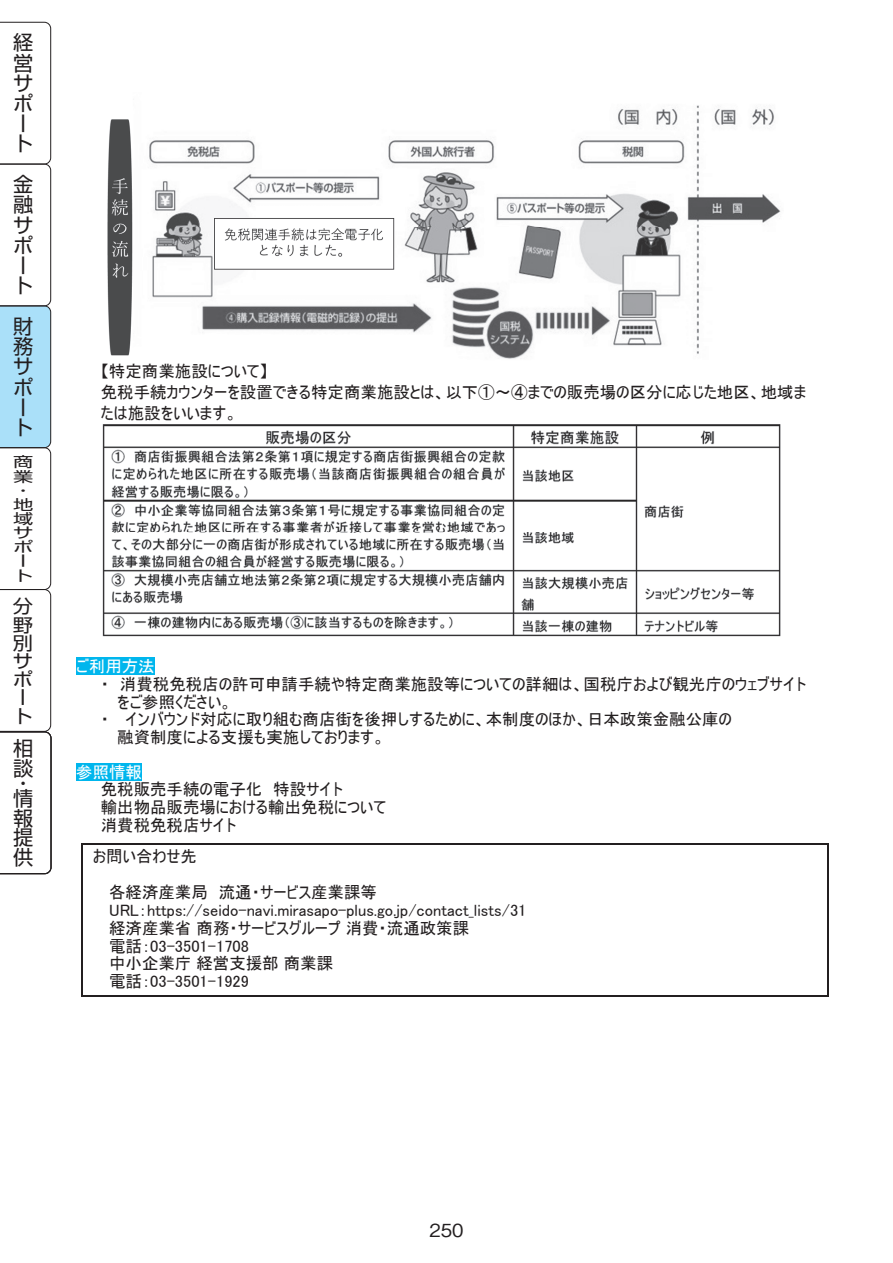
<style>
.page{position:relative;width:893px;height:1263px;background:#fff}
.page>*{position:absolute;margin:0;border:0;box-sizing:border-box;transform-origin:0 0}
.t1{font:20.25px/20.2px "Shin Go Pro";color:#231f20}
.t2{font:18.15px/18.1px "Shin Go Pro";color:#231f20;scale:1.11 1}
.t3{font:500 18px "Gothic BBB Pro";color:#231f20}
.t4{font:16.5px/17.9px "MS UI Gothic";color:#231f20}
.t5{font:16.5px "MS UI Gothic";letter-spacing:.005em;color:#fff}
.t6{font:14.1px/14.1px "Shin Go Pro";color:#231f20;scale:1.43 1}
</style>
<div class="page">
<div style="left:76px;top:657px;width:79px;height:18px;background:#00b6ed"></div>
<div style="left:76px;top:763px;width:66px;height:18px;background:#00b6ed"></div>
<hr style="left:81px;top:843px;width:747px;height:1px;background:#231f20">
<hr style="left:81px;top:995px;width:747px;height:1px;background:#231f20">
<svg style="left:81px;top:844px;width:1px;height:151px"></svg>
<svg style="left:827px;top:844px;width:1px;height:151px"></svg>
<img style="left:107px;top:105px;width:674px;height:254px">
<img style="left:102px;top:424px;width:679px;height:213px">
<svg style="left:0;top:22px;width:51px;height:852px"></svg>
<p class="t1" style="left:13px;top:30px;width:21px">経営サポート</p>
<p class="t1" style="left:13px;top:172px;width:21px">金融サポート</p>
<p class="t1" style="left:13px;top:314px;width:21px">財務サポート</p>
<p class="t6" style="left:13px;top:453px;width:15px">商業・地域サポート</p>
<p class="t2" style="left:13px;top:595px;width:19px">分野別サポート</p>
<p class="t1" style="left:13px;top:736px;width:21px;line-height:19.8px">相談</p>
<p class="t1" style="left:13px;top:773px;width:21px;line-height:15px">・情</p>
<p class="t1" style="left:13px;top:805px;width:21px;line-height:19.8px;text-align:justify">報提供</p>
<p class="t4" style="left:101px;top:361px;width:707px;line-height:20.7px">【特定商業施設について】<br>免税手続カウンターを設置できる特定商業施設とは、以下①～④までの販売場の区分に応じた地区、地域または施設をいいます。</p>
<p class="t5" style="left:76px;top:658px;width:80px">ご利用方法</p>
<p class="t4" style="left:101px;top:675px;width:707px">・ 消費税免税店の許可申請手続や特定商業施設等についての詳細は、国税庁および観光庁のウェブサイト</p>
<p class="t4" style="left:117px;top:693px;width:116px">をご参照ください。</p>
<p class="t4" style="left:101px;top:710px;width:633px">・ インバウンド対応に取り組む商店街を後押しするために、本制度のほか、日本政策金融公庫の</p>
<p class="t4" style="left:117px;top:728px;width:269px">融資制度による支援も実施しております。</p>
<p class="t5" style="left:76px;top:763px;width:67px">参照情報</p>
<p class="t4" style="left:101px;top:780px;width:287px">免税販売手続の電子化 特設サイト<br>輸出物品販売場における輸出免税について消費税免税店サイト</p>
<p class="t4" style="left:109px;top:839px;width:269px;line-height:35.7px;text-indent:-16px">お問い合わせ先<br>各経済産業局 流通・サービス産業課等</p>
<p class="t4" style="left:109px;top:901px;width:419px">URL：https://seido-navi.mirasapo-plus.go.jp/contact_lists/31経済産業省 商務・サービスグループ 消費・流通政策課<br>電話：03-3501-1708<br>中小企業庁 経営支援部 商業課<br>電話：03-3501-1929</p>
<p class="t3" style="left:429px;top:1215px;width:36px">250</p>
</div>
